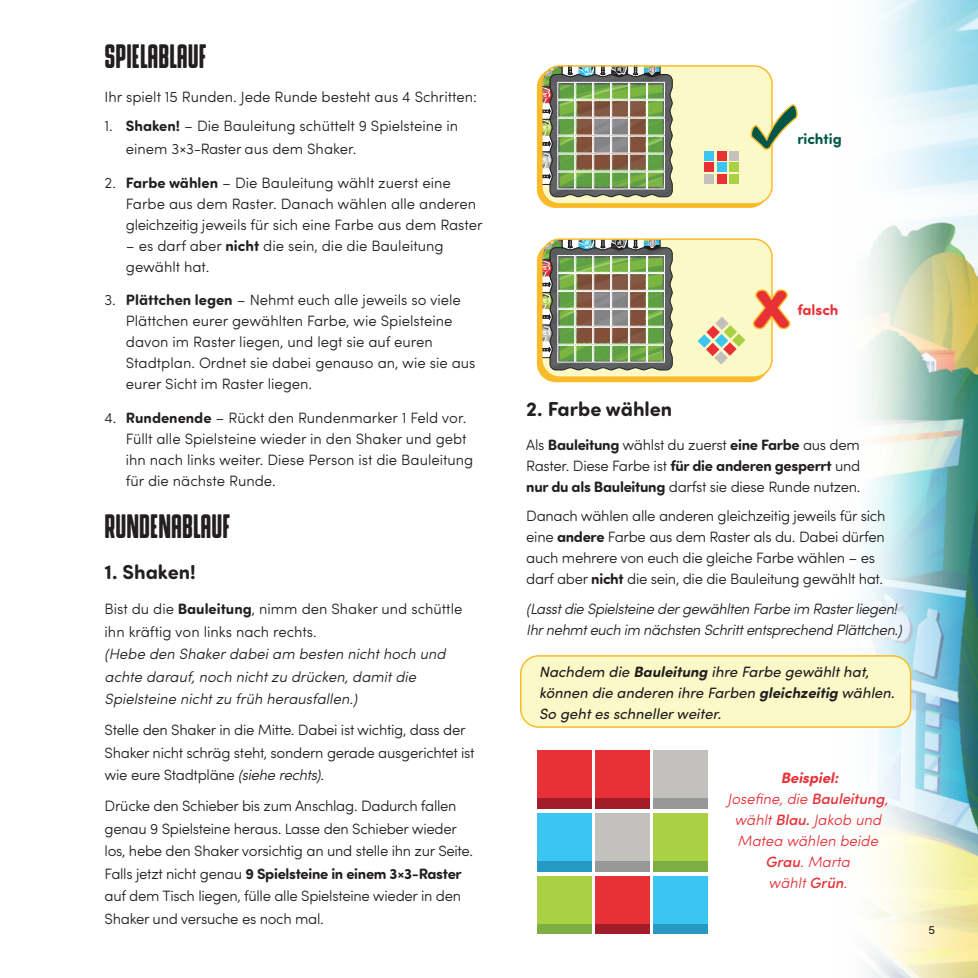
<style>
.page{position:relative;width:978px;height:978px;background:#fff}
.page>*{position:absolute;margin:0;border:0;box-sizing:border-box;transform-origin:0 0}
.t1{font:25.5px "Hermano Alto Round";color:#231f20}
.t2{font:700 20.25px "Sofia Pro Soft";color:#231f20}
.t3{font:300 15px/21px "Sofia Pro Soft";letter-spacing:-.015em;color:#231f20}
.t4{font:italic 300 15px/22.5px "Sofia Pro Soft";color:#231f20}
.t5{font:italic 15px/21px "Sofia Pro Soft";color:#231f20}
.t6{font:italic 300 15px/21px "Sofia Pro Soft";letter-spacing:-.02em;color:#231f20}
.t7{font:italic 300 15px/21px "Sofia Pro Soft";color:#e83137;text-align:center}
.t8{font:700 15px "Sofia Pro Soft";color:#015648}
.t9{font:700 15px "Sofia Pro Soft";color:#e83137}
.t10{font:12px "Sofia Pro Soft";color:#231f20}
.t11{font:4.35px "Hermano Alto Round";color:#fff}
.s1{font-weight:700}
.s2{font-style:italic}
.s3{font-size:5.1px}
.s4{font-weight:500}
</style>
<div class="page">
<img style="left:866px;top:0;width:112px;height:978px">
<div style="left:521px;top:656px;width:389px;height:71px;background:#fcf9c8;border-radius:18px"></div>
<div style="left:520px;top:655px;width:391px;height:73px;border:2px solid #f9bb2a;border-radius:18px"></div>
<div style="left:537px;top:798px;width:54px;height:10px;background:#a31c29"></div>
<div style="left:537px;top:750px;width:54px;height:48px;background:#e83137"></div>
<div style="left:595px;top:798px;width:54px;height:10px;background:#a31c29"></div>
<div style="left:595px;top:750px;width:54px;height:48px;background:#e83137"></div>
<div style="left:653px;top:798px;width:55px;height:10px;background:#999898"></div>
<div style="left:653px;top:750px;width:55px;height:48px;background:#c2c1be"></div>
<div style="left:537px;top:861px;width:54px;height:10px;background:#2599c4"></div>
<div style="left:537px;top:813px;width:54px;height:48px;background:#3ac6f0"></div>
<div style="left:595px;top:861px;width:54px;height:10px;background:#999898"></div>
<div style="left:595px;top:813px;width:54px;height:48px;background:#c2c1be"></div>
<div style="left:653px;top:861px;width:55px;height:10px;background:#7eae41"></div>
<div style="left:653px;top:813px;width:55px;height:48px;background:#aad043"></div>
<div style="left:537px;top:923px;width:54px;height:11px;background:#7eae41"></div>
<div style="left:537px;top:875px;width:54px;height:48px;background:#aad043"></div>
<div style="left:595px;top:923px;width:54px;height:11px;background:#a31c29"></div>
<div style="left:595px;top:875px;width:54px;height:48px;background:#e83137"></div>
<div style="left:653px;top:923px;width:55px;height:11px;background:#2599c4"></div>
<div style="left:653px;top:875px;width:55px;height:48px;background:#3ac6f0"></div>
<div style="left:537px;top:68px;width:231px;height:140px;border:2px solid #f9bb2a;border-radius:18px"></div>
<div style="left:537px;top:243px;width:231px;height:139px;border:2px solid #f9bb2a;border-radius:18px"></div>
<div style="left:542px;top:66px;width:230px;height:138px;background:#fcf9c8;border-radius:18px"></div>
<div style="left:704px;top:151px;width:10px;height:9px;background:#3ac6f0"></div>
<div style="left:716px;top:151px;width:10px;height:9px;background:#e83137"></div>
<div style="left:729px;top:151px;width:9px;height:9px;background:#c2c1be"></div>
<div style="left:704px;top:163px;width:10px;height:9px;background:#e83137"></div>
<div style="left:716px;top:163px;width:10px;height:9px;background:#3ac6f0"></div>
<div style="left:729px;top:163px;width:9px;height:9px;background:#aad043"></div>
<div style="left:704px;top:175px;width:10px;height:9px;background:#c2c1be"></div>
<div style="left:716px;top:175px;width:10px;height:9px;background:#e83137"></div>
<div style="left:729px;top:175px;width:9px;height:9px;background:#aad043"></div>
<div style="left:541px;top:65px;width:231px;height:140px;border:2px solid #f9bb2a;border-radius:18px"></div>
<div style="left:542px;top:239px;width:230px;height:138px;background:#fcf9c8;border-radius:18px"></div>
<svg style="left:697px;top:317px;width:48px;height:47px"></svg>
<div style="left:541px;top:238px;width:231px;height:140px;border:2px solid #f9bb2a;border-radius:18px"></div>
<svg style="left:752px;top:289px;width:38px;height:40px"></svg>
<svg style="left:750px;top:103px;width:48px;height:47px"></svg>
<img style="left:542px;top:66px;width:130px;height:131px">
<img style="left:542px;top:239px;width:130px;height:131px">
<h1 class="t1" style="left:105px;top:44px;width:103px">SPIELABLAUF</h1>
<p class="t3" style="left:105px;top:85px;width:374px">Ihr spielt 15 Runden. Jede Runde besteht aus 4 Schritten:</p>
<p class="t3" style="left:126px;top:114px;width:334px;line-height:22.5px;text-indent:-21px">1. <span class="s1">Shaken!</span> – Die Bauleitung schüttelt 9 Spielsteine in einem 3×3-Raster aus dem Shaker.</p>
<p class="t3" style="left:126px;top:171px;width:358px;text-indent:-21px">2. <span class="s1">Farbe wählen</span> – Die Bauleitung wählt zuerst eine<br>Farbe aus dem Raster. Danach wählen alle anderen gleichzeitig jeweils für sich eine Farbe aus dem Raster</p>
<p class="t3" style="left:126px;top:234px;width:319px">– es darf aber <span class="s1">nicht</span> die sein, die die Bauleitung gewählt hat.</p>
<p class="t3" style="left:126px;top:289px;width:351px;text-indent:-21px">3. <span class="s1">Plättchen legen</span> – Nehmt euch alle jeweils so viele Plättchen eurer gewählten Farbe, wie Spielsteine davon im Raster liegen, und legt sie auf euren Stadtplan. Ordnet sie dabei genauso an, wie sie aus eurer Sicht im Raster liegen.</p>
<p class="t3" style="left:126px;top:407px;width:349px;text-indent:-21px">4. <span class="s1">Rundenende</span> – Rückt den Rundenmarker 1 Feld vor.<br>Füllt alle Spielsteine wieder in den Shaker und gebt ihn nach links weiter. Diese Person ist die Bauleitung für die nächste Runde.</p>
<h1 class="t1" style="left:105px;top:514px;width:127px">RUNDENABLAUF</h1>
<h2 class="t2" style="left:105px;top:557px;width:93px">1. Shaken!</h2>
<p class="t3" style="left:105px;top:597px;width:359px;line-height:22.5px">Bist du die <span class="s1">Bauleitung</span>, nimm den Shaker und schüttle ihn kräftig von links nach rechts.</p>
<p class="t4" style="left:105px;top:642px;width:343px">(Hebe den Shaker dabei am besten nicht hoch und achte darauf, noch nicht zu drücken, damit die<br>Spielsteine nicht zu früh herausfallen.)</p>
<p class="t3" style="left:105px;top:718px;width:371px;line-height:22.5px">Stelle den Shaker in die Mitte. Dabei ist wichtig, dass der<br>Shaker nicht schräg steht, sondern gerade ausgerichtet ist wie eure Stadtpläne <span class="s2">(siehe rechts)</span>.</p>
<p class="t3" style="left:105px;top:794px;width:370px;line-height:22.5px">Drücke den Schieber bis zum Anschlag. Dadurch fallen genau 9 Spielsteine heraus. Lasse den Schieber wieder los, hebe den Shaker vorsichtig an und stelle ihn zur Seite.<br>Falls jetzt nicht genau <span class="s1">9 Spielsteine in einem 3×3-Raster </span>auf dem Tisch liegen, fülle alle Spielsteine wieder in den Shaker und versuche es noch mal.</p>
<p class="t11" style="left:543px;top:97px;width:5px;rotate:-90deg">x<span class="s3">4</span></p>
<p class="t11" style="left:543px;top:129px;width:5px;rotate:-90deg">x<span class="s3">4</span></p>
<p class="t11" style="left:542px;top:162px;width:5px;rotate:-90deg">x<span class="s3">4</span></p>
<p class="t11" style="left:584px;top:67px;width:5px">x<span class="s3">4</span></p>
<p class="t11" style="left:617px;top:67px;width:5px">x<span class="s3">4</span></p>
<p class="t11" style="left:650px;top:67px;width:5px">x<span class="s3">4</span></p>
<p class="t8" style="left:797px;top:128px;width:46px">richtig</p>
<p class="t11" style="left:543px;top:270px;width:5px;rotate:-90deg">x<span class="s3">4</span></p>
<p class="t11" style="left:543px;top:303px;width:5px;rotate:-90deg">x<span class="s3">4</span></p>
<p class="t11" style="left:542px;top:335px;width:5px;rotate:-90deg">x<span class="s3">4</span></p>
<p class="t11" style="left:584px;top:240px;width:5px">x<span class="s3">4</span></p>
<p class="t11" style="left:617px;top:240px;width:5px">x<span class="s3">4</span></p>
<p class="t11" style="left:650px;top:240px;width:5px">x<span class="s3">4</span></p>
<p class="t9" style="left:797px;top:298px;width:43px">falsch</p>
<h2 class="t2" style="left:526px;top:394px;width:148px">2. Farbe wählen</h2>
<p class="t3" style="left:526px;top:433px;width:336px;text-align:justify">Als <span class="s1">Bauleitung</span> wählst du zuerst <span class="s1">eine Farbe</span> aus dem Raster. Diese Farbe ist <span class="s1">für die anderen gesperrt</span> und <span class="s1">nur du als Bauleitung</span> darfst sie diese Runde nutzen.</p>
<p class="t3" style="left:526px;top:504px;width:360px">Danach wählen alle anderen gleichzeitig jeweils für sich eine <span class="s1">andere</span> Farbe aus dem Raster als du. Dabei dürfen auch mehrere von euch die gleiche Farbe wählen – es darf aber <span class="s1">nicht</span> die sein, die die Bauleitung gewählt hat.</p>
<p class="t6" style="left:526px;top:597px;width:377px">(Lasst die Spielsteine der gewählten Farbe im Raster liegen!<br>Ihr nehmt euch im nächsten Schritt entsprechend Plättchen.)</p>
<p class="t5" style="left:539px;top:660px;width:357px">Nachdem die <span class="s1">Bauleitung</span> ihre Farbe gewählt hat, können die anderen ihre Farben <span class="s1">gleichzeitig</span> wählen.<br>So geht es schneller weiter.</p>
<p class="t7" style="left:727px;top:766px;width:162px"><span class="s1">Beispiel:<br></span>Josefine, die <span class="s4">Bauleitung</span>, wählt <span class="s4">Blau.</span> Jakob und<br>Matea wählen beide<br><span class="s4">Grau</span>. Marta<br>wählt <span class="s4">Grün</span>.</p>
<p class="t10" style="left:928px;top:921px;width:8px">5</p>
</div>
